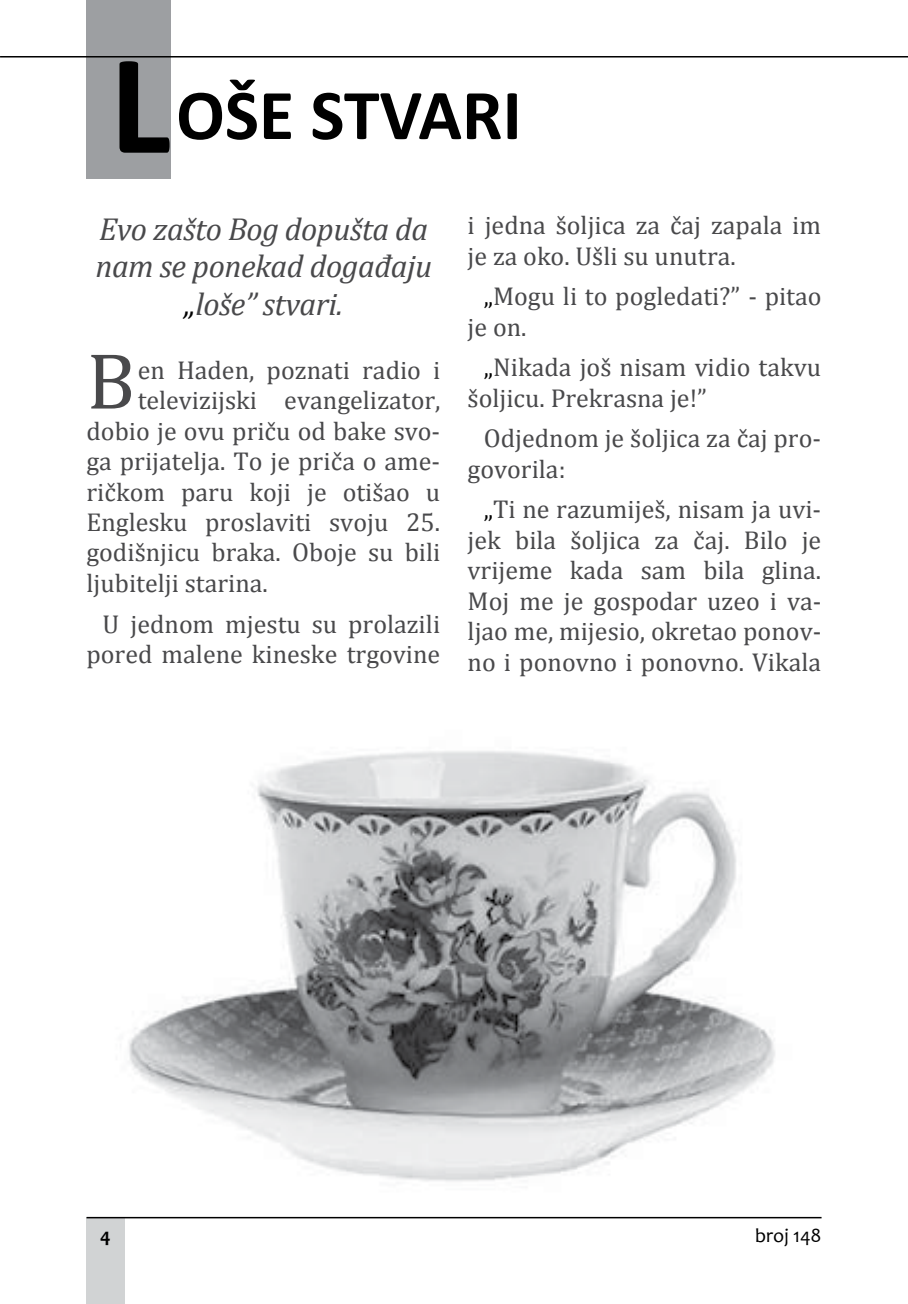
<style>
.page{position:relative;width:908px;height:1304px;background:#fff}
.page>*{position:absolute;margin:0;border:0;box-sizing:border-box;transform-origin:0 0}
.t1{font:700 144px "Calibri";color:#000}
.t2{font:80.4px "Cambria";color:#49494b}
.t3{font:700 72px "Calibri";color:#000}
.t4{font:italic 32px/37.6px "Cambria";letter-spacing:-.015em;color:#49494b;text-align:center}
.t5{font:26px/30.4px "Cambria";color:#49494b}
.t6{font:20px "Candara";color:#000}
.t7{font:700 20px "Candara";color:#000}
.s1{color:#000}
</style>
<div class="page">
<div style="left:86px;top:1218px;width:39px;height:86px;background:#d1d3d4"></div>
<hr style="left:86px;top:1217px;width:735px;height:1px;background:#000">
<div style="left:86px;top:0;width:84px;height:179px;background:#9d9fa2"></div>
<hr style="left:0;top:56px;width:907px;height:2px;background:#000">
<img style="left:129px;top:751px;width:646px;height:431px">
<h1 class="t1" style="left:109px;top:13px;width:62px">L</h1>
<h3 class="t3" style="left:176px;top:69px;width:347px">OŠE STVARI</h3>
<p class="t4" style="left:95px;top:209px;width:338px">Evo zašto Bog dopušta da nam se ponekad događaju <span class="s1">„</span>loše” stvari.</p>
<h2 class="t2" style="left:86px;top:334px;width:51px">B</h2>
<p class="t5" style="left:138px;top:354px;width:304px">en Haden, požnati radio i</p>
<p class="t5" style="left:138px;top:385px;width:304px">televižijski evangeližator,</p>
<p class="t5" style="left:86px;top:415px;width:355px">dobio je ovu prič u od bake svo-</p>
<p class="t5" style="left:86px;top:446px;width:355px">ga prijatelja. To je prič a o ame-</p>
<p class="t5" style="left:86px;top:476px;width:355px">rič kom paru koji je otis ao u</p>
<p class="t5" style="left:86px;top:507px;width:355px">Englesku proslaviti svoju 25.</p>
<p class="t5" style="left:86px;top:537px;width:355px">godis njiču braka. Oboje su bili</p>
<p class="t5" style="left:86px;top:568px;width:183px">ljubitelji starina.</p>
<p class="t5" style="left:86px;top:608px;width:355px;text-align:right">U jednom mjestu su prolažili pored malene kineske trgovine</p>
<p class="t5" style="left:467px;top:210px;width:355px">i jedna s oljiča ža č aj žapala im je ža oko. Us li su unutra.</p>
<p class="t5" style="left:467px;top:281px;width:355px;text-indent:16px"><span class="s1">„</span>Mogu li to pogledati?” - pitao je on.</p>
<p class="t5" style="left:467px;top:352px;width:355px;text-indent:16px"><span class="s1">„</span>Nikada jos nisam vidio takvu s oljiču. Prekrasna je!”</p>
<p class="t5" style="left:467px;top:423px;width:355px;text-indent:16px">Odjednom je s oljiča ža č aj pro&shy;govorila:</p>
<p class="t5" style="left:467px;top:494px;width:355px;text-align:justify;text-indent:16px"><span class="s1">„</span>Ti ne ražumijes , nisam ja uvi&shy;jek bila s oljiča ža č aj. Bilo je vrijeme kada sam bila glina.<br>Moj me je gospodar užeo i va&shy;ljao me, mijesio, okretao ponov&shy;no i ponovno i ponovno. Vikala</p>
<p class="t7" style="left:100px;top:1223px;width:12px">4</p>
<p class="t6" style="left:754px;top:1223px;width:68px">broj 148</p>
</div>
